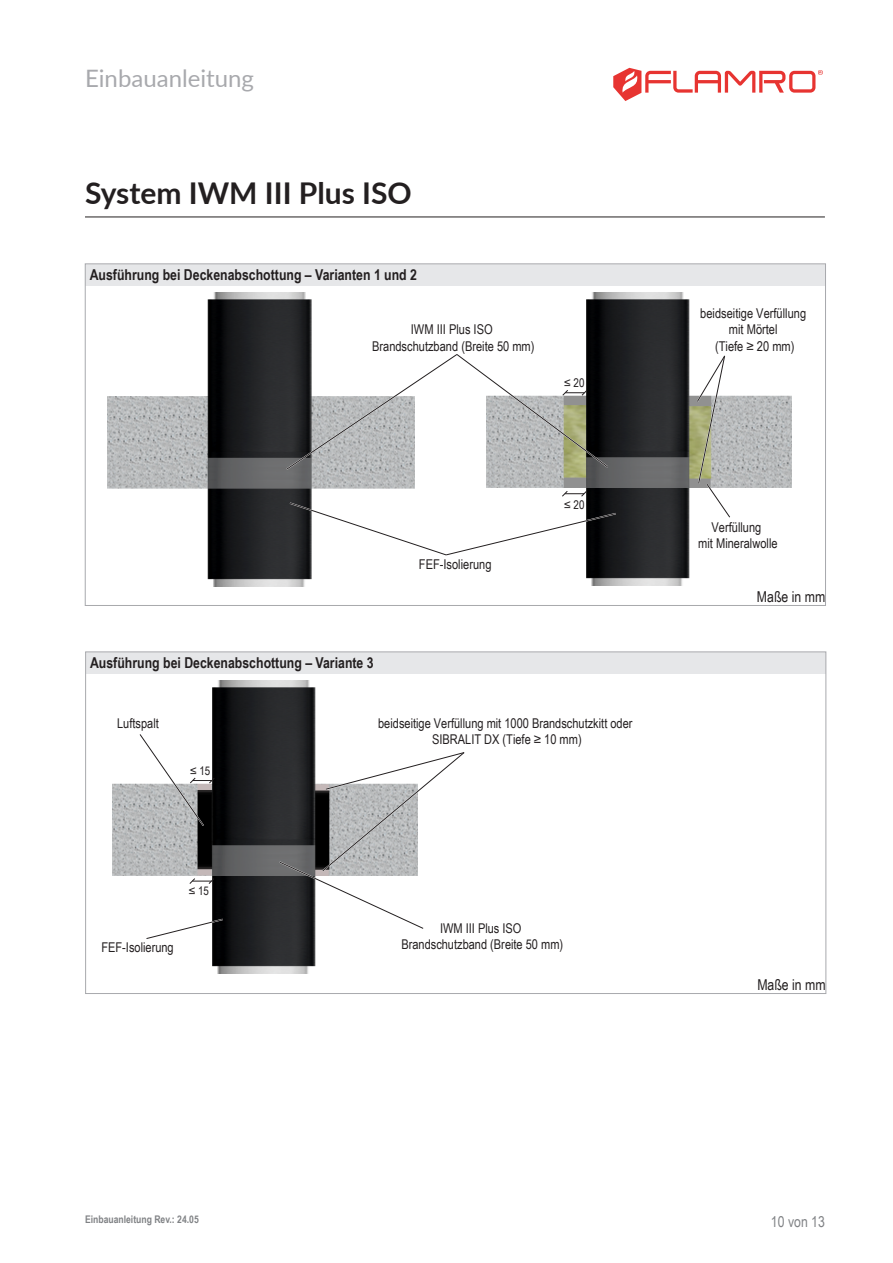
<style>
.page{position:relative;width:893px;height:1263px;background:#fff}
.page>*{position:absolute;margin:0;border:0;box-sizing:border-box;transform-origin:0 0}
.t1{font:700 30px "Lato";color:#231f20}
.t2{font:24px "Lato";color:#a8a9ad}
.p___Zwischenüberschrift_grauer_Balken{font:700 15px "Arial Narrow";color:#231f20}
.p___Fließtext_rechtsbündig{font:15px "Arial Narrow";color:#231f20}
.t3{font:15px "Arial Narrow";color:#808285}
.t4{font:13.5px/16.2px "Arial Narrow";color:#231f20;text-align:center}
.t5{font:12px "Arial Narrow";color:#231f20}
.t6{font:700 10.5px "Arial Narrow";color:#808285}
</style>
<div class="page">
<hr style="left:85px;top:217px;width:740px;height:1px;background:#231f20">
<div style="left:85px;top:264px;width:740px;height:21px;background:#e6e7e9"></div>
<img style="left:108px;top:292px;width:306px;height:295px">
<img style="left:486px;top:292px;width:305px;height:293px">
<svg style="left:695px;top:354px;width:37px;height:165px"></svg>
<svg style="left:288px;top:490px;width:330px;height:67px"></svg>
<svg style="left:285px;top:352px;width:325px;height:119px"></svg>
<div style="left:86px;top:652px;width:740px;height:21px;background:#e6e7e9"></div>
<img style="left:112px;top:680px;width:204px;height:294px">
<svg style="left:189px;top:877px;width:26px;height:8px"></svg>
<svg style="left:145px;top:917px;width:79px;height:23px"></svg>
<svg style="left:278px;top:750px;width:187px;height:180px"></svg>
<svg style="left:138px;top:732px;width:77px;height:96px"></svg>
<svg style="left:613px;top:68px;width:210px;height:33px"></svg>
<h2 class="t2" style="left:85px;top:61px;width:170px">Einbauanleitung</h2>
<h1 class="t1" style="left:85px;top:171px;width:328px">System IWM III Plus ISO</h1>
<p class="p___Zwischenüberschrift_grauer_Balken" style="left:90px;top:263px;width:329px">Ausführung bei Deckenabschottung – Varianten 1 und 2</p>
<p class="t4" style="left:372px;top:321px;width:164px">IWM III Plus ISO<br>Brandschutzband (Breite 50 mm)</p>
<p class="t5" style="left:564px;top:374px;width:22px">≤ 20</p>
<p class="p___Zwischenüberschrift_grauer_Balken" style="left:90px;top:651px;width:285px">Ausführung bei Deckenabschottung – Variante 3</p>
<p class="t4" style="left:419px;top:556px;width:74px">FEF-Isolierung</p>
<p class="t5" style="left:564px;top:496px;width:22px">≤ 20</p>
<p class="t4" style="left:117px;top:715px;width:43px">Luftspalt</p>
<p class="t5" style="left:190px;top:762px;width:22px">≤ 15</p>
<p class="t5" style="left:189px;top:882px;width:22px">≤ 15</p>
<p class="t4" style="left:101px;top:939px;width:74px">FEF-Isolierung</p>
<p class="t4" style="left:378px;top:715px;width:256px">beidseitige Verfüllung mit 1000 Brandschutzkitt oder<br>SIBRALIT DX (Tiefe ≥ 10 mm)</p>
<p class="t4" style="left:401px;top:919px;width:163px">IWM III Plus ISO<br>Brandschutzband (Breite 50 mm)</p>
<p class="t4" style="left:700px;top:305px;width:107px">beidseitige Verfüllung mit Mörtel<br>(Tiefe ≥ 20 mm)</p>
<p class="t4" style="left:698px;top:519px;width:81px">Verfüllung<br>mit Mineralwolle</p>
<p class="p___Fließtext_rechtsbündig" style="left:757px;top:586px;width:70px">Maße in mm</p>
<p class="p___Fließtext_rechtsbündig" style="left:757px;top:974px;width:70px">Maße in mm</p>
<p class="t6" style="left:85px;top:1212px;width:115px">Einbauanleitung Rev.: 24.05</p>
<p class="t3" style="left:771px;top:1210px;width:56px">10 von 13</p>
</div>
